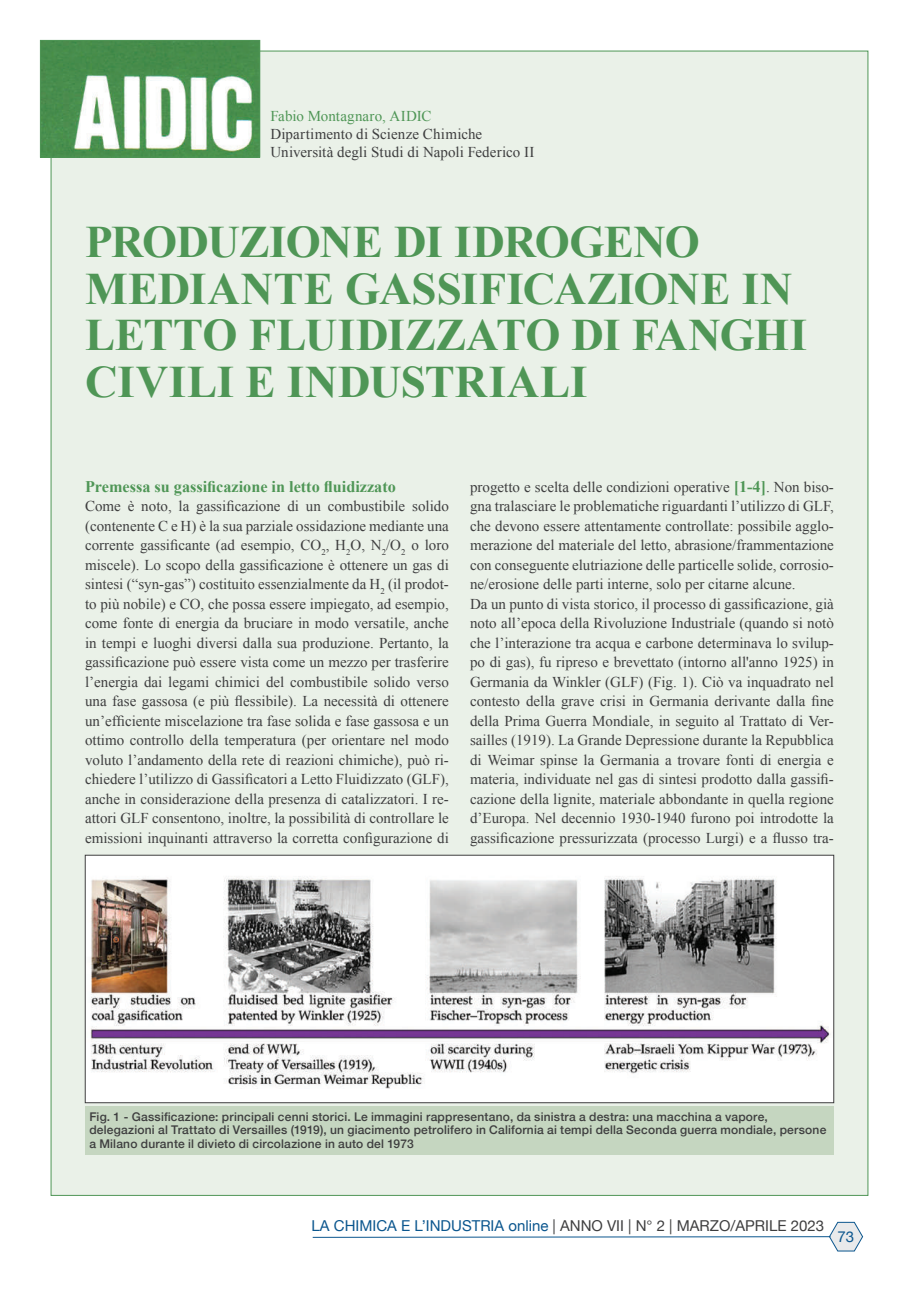
<style>
.page{position:relative;width:919px;height:1289px;background:#fff}
.page>*{position:absolute;margin:0;border:0;box-sizing:border-box;transform-origin:0 0}
.t1{font:700 45px/46.5px "Times New Roman";letter-spacing:-.005em;color:#4f9656}
.t2{font:700 16.2px "Times New Roman";color:#4f9656}
.t3{font:15px/19.5px "Times New Roman";color:#3e3e3f}
.t4{font:15px "Helvetica Neue";color:#3e3e3f}
.t5{font:15px "Times New Roman";letter-spacing:.005em;color:#4f9656}
.t6{font:15px "Helvetica Neue";color:#0b568e}
.t7{font:500 12px/13.5px "Helvetica Neue";letter-spacing:.015em;color:#3e3e3f}
.s1{font-weight:700;font-size:16.2px;color:#4f9656}
.s2{color:#0b568e}
</style>
<div class="page">
<svg style="left:312px;top:1222px;width:550px;height:29px"></svg>
<div style="left:51px;top:51px;width:817px;height:1144px;background:#eaf1e8"></div>
<img style="left:42px;top:42px;width:216px;height:113px">
<div style="left:40px;top:40px;width:220px;height:117px;border:1px solid #4f9656"></div>
<div style="left:85px;top:855px;width:748px;height:247px;background:#fff"></div>
<img style="left:90px;top:876px;width:741px;height:212px">
<div style="left:85px;top:855px;width:748px;height:247px;border:1px solid #3e3e3f"></div>
<div style="left:85px;top:1106px;width:748px;height:48px;background:#c5d6c0"></div>
<p class="t5" style="left:270px;top:106px;width:162px">Fabio Montagnaro, AIDIC</p>
<p class="t3" style="left:270px;top:125px;width:265px;line-height:18px">Dipartimento di Scienze Chimiche<br>Università degli Studi di Napoli Federico II</p>
<h1 class="t1" style="left:85px;top:217px;width:723px">PRODUZIONE DI IDROGENO<br>MEDIANTE GASSIFICAZIONE IN<br>LETTO FLUIDIZZATO DI FANGHI<br>CIVILI E INDUSTRIALI</h1>
<p class="t2" style="left:85px;top:475px;width:312px">Premessa su gassificazione in letto fluidizzato</p>
<p class="t3" style="left:85px;top:496px;width:365px;text-align:justify">Come è noto, la gassificazione di un combustibile solido (contenente C e H) è la sua parziale ossidazione mediante una corrente gassificante (ad esempio, CO<sub>2</sub>, H<sub>2</sub>O, N<sub>2</sub>/O<sub>2</sub> o loro miscele). Lo scopo della gassificazione è ottenere un gas di sintesi (“syn-gas”) costituito essenzialmente da H<sub>2</sub> (il prodot&shy;to più nobile) e CO, che possa essere impiegato, ad esempio, come fonte di energia da bruciare in modo versatile, anche in tempi e luoghi diversi dalla sua produzione. Pertanto, la gassificazione può essere vista come un mezzo per trasferire l’energia dai legami chimici del combustibile solido verso una fase gassosa (e più flessibile). La necessità di ottenere un’efficiente miscelazione tra fase solida e fase gassosa e un ottimo controllo della temperatura (per orientare nel modo voluto l’andamento della rete di reazioni chimiche), può ri&shy;chiedere l’utilizzo di Gassificatori a Letto Fluidizzato (GLF), anche in considerazione della presenza di catalizzatori. I re&shy;attori GLF consentono, inoltre, la possibilità di controllare le emissioni inquinanti attraverso la corretta configurazione di</p>
<p class="t3" style="left:470px;top:476px;width:365px">progetto e scelta delle condizioni operative <span class="s1">[1-4]</span>. Non biso&shy;gna tralasciare le problematiche riguardanti l’utilizzo di GLF, che devono essere attentamente controllate: possibile agglo&shy;merazione del materiale del letto, abrasione/frammentazione con conseguente elutriazione delle particelle solide, corrosio&shy;ne/erosione delle parti interne, solo per citarne alcune.<br>Da un punto di vista storico, il processo di gassificazione, già noto all’epoca della Rivoluzione Industriale (quando si notò che l’interazione tra acqua e carbone determinava lo svilup&shy;po di gas), fu ripreso e brevettato (intorno all'anno 1925) in Germania da Winkler (GLF) (Fig. 1). Ciò va inquadrato nel contesto della grave crisi in Germania derivante dalla fine della Prima Guerra Mondiale, in seguito al Trattato di Ver&shy;sailles (1919). La Grande Depressione durante la Repubblica di Weimar spinse la Germania a trovare fonti di energia e materia, individuate nel gas di sintesi prodotto dalla gassifi&shy;cazione della lignite, materiale abbondante in quella regione d’Europa. Nel decennio 1930-1940 furono poi introdotte la gassificazione pressurizzata (processo Lurgi) e a flusso tra-</p>
<p class="t7" style="left:89px;top:1108px;width:738px">Fig. 1 - Gassificazione: principali cenni storici. Le immagini rappresentano, da sinistra a destra: una macchina a vapore, delegazioni al Trattato di Versailles (1919), un giacimento petrolifero in California ai tempi della Seconda guerra mondiale, persone a Milano durante il divieto di circolazione in auto del 1973</p>
<p class="t4" style="left:311px;top:1214px;width:514px"><span class="s2">LA CHIMICA E L’INDUSTRIA online</span> | ANNO VII | N° 2 | MARZO/APRILE 2023</p>
<p class="t6" style="left:837px;top:1225px;width:18px">73</p>
</div>
